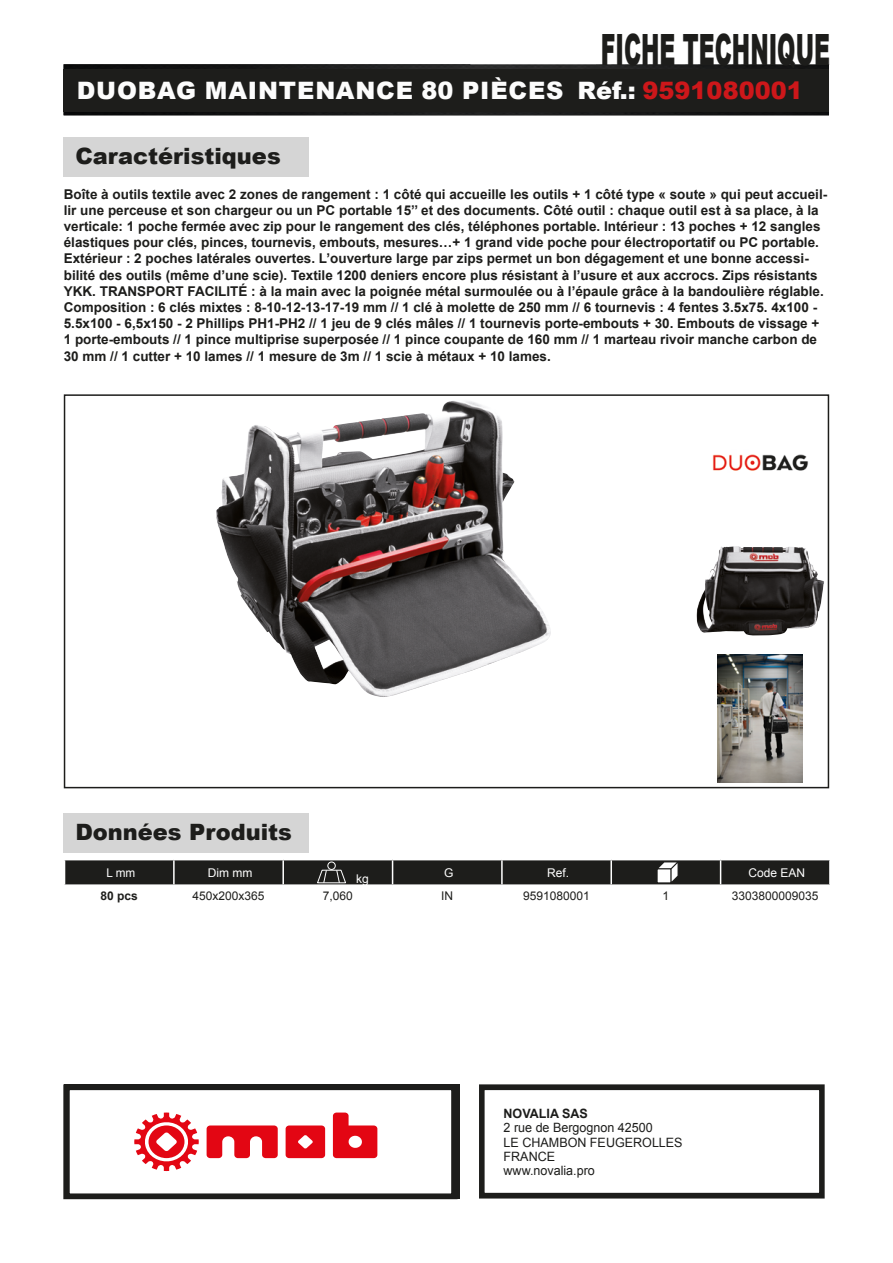
<style>
.page{position:relative;width:893px;height:1263px;background:#fff}
.page>*{position:absolute;margin:0;border:0;box-sizing:border-box;transform-origin:0 0}
.t1{font:900 43.2px "Arial";color:#1d1d1b;scale:.51 1}
.t2{font:900 24px "Arial";letter-spacing:.035em;color:#fcfcfc}
.t3{font:900 22.5px "Arial";color:#1d1d1b}
.t4{font:700 13.5px/16.2px "Arial";color:#1d1d1b}
.t5{font:12.9px/14.2px "Arial";color:#1d1d1b}
.t6{font:700 12.9px "Arial";color:#1d1d1b}
.t7{font:12px "Arial";color:#1d1d1b}
.t8{font:12px "Arial";color:#fff}
.t9{font:700 12px "Arial";color:#1d1d1b}
.s1{color:#cd171a}
</style>
<div class="page">
<img style="left:64px;top:64px;width:765px;height:51px">
<div style="left:64px;top:69px;width:765px;height:43px;background:#1d1d1b"></div>
<div style="left:479px;top:1084px;width:346px;height:114px;border:6px solid #1d1d1b"></div>
<div style="left:64px;top:137px;width:245px;height:40px;background:#d5d5d5"></div>
<div style="left:64px;top:394px;width:765px;height:394px;border:2px solid #1d1d1b"></div>
<div style="left:64px;top:813px;width:245px;height:40px;background:#d5d5d5"></div>
<svg style="left:64px;top:860px;width:766px;height:25px;background:#2d2d2c"></svg>
<img style="left:216px;top:401px;width:335px;height:296px">
<img style="left:712px;top:454px;width:97px;height:17px">
<img style="left:697px;top:546px;width:90px;height:89px">
<img style="left:718px;top:654px;width:85px;height:128px">
<div style="left:64px;top:1084px;width:393px;height:115px;border:6px solid #1d1d1b"></div>
<svg style="left:207px;top:1125px;width:71px;height:33px"></svg>
<svg style="left:286px;top:1125px;width:39px;height:33px"></svg>
<svg style="left:134px;top:1112px;width:65px;height:59px"></svg>
<svg style="left:333px;top:1112px;width:44px;height:46px"></svg>
<h1 class="t1" style="left:601px;top:18px;width:451px">FICHE TECHNIQUE</h1>
<h2 class="t2" style="left:77px;top:73px;width:727px">DUOBAG MAINTENANCE 80 PIÈCES Réf.: <span class="s1">9591080001</span></h2>
<h3 class="t3" style="left:75px;top:140px;width:207px">Caractéristiques</h3>
<p class="t4" style="left:64px;top:186px;width:765px">Boîte à outils textile avec 2 zones de rangement : 1 côté qui accueille les outils + 1 côté type « soute » qui peut accueil&shy;lir une perceuse et son chargeur ou un PC portable 15’’ et des documents. Côté outil : chaque outil est à sa place, à la verticale: 1 poche fermée avec zip pour le rangement des clés, téléphones portable. Intérieur : 13 poches + 12 sangles élastiques pour clés, pinces, tournevis, embouts, mesures…+ 1 grand vide poche pour électroportatif ou PC portable.<br>Extérieur : 2 poches latérales ouvertes. L’ouverture large par zips permet un bon dégagement et une bonne accessi&shy;bilité des outils (même d’une scie). Textile 1200 deniers encore plus résistant à l’usure et aux accrocs. Zips résistants YKK. TRANSPORT FACILITÉ : à la main avec la poignée métal surmoulée ou à l’épaule grâce à la bandoulière réglable.<br>Composition : 6 clés mixtes : 8-10-12-13-17-19 mm // 1 clé à molette de 250 mm // 6 tournevis : 4 fentes 3.5x75. 4x100 - 5.5x100 - 6,5x150 - 2 Phillips PH1-PH2 // 1 jeu de 9 clés mâles // 1 tournevis porte-embouts + 30. Embouts de vissage + 1 porte-embouts // 1 pince multiprise superposée // 1 pince coupante de 160 mm // 1 marteau rivoir manche carbon de 30 mm // 1 cutter + 10 lames // 1 mesure de 3m // 1 scie à métaux + 10 lames.</p>
<h3 class="t3" style="left:75px;top:816px;width:218px">Données Produits</h3>
<p class="t8" style="left:106px;top:864px;width:30px">L mm</p>
<p class="t8" style="left:208px;top:864px;width:46px">Dim mm</p>
<p class="t8" style="left:356px;top:870px;width:14px">kg</p>
<p class="t8" style="left:444px;top:864px;width:11px">G</p>
<p class="t8" style="left:547px;top:864px;width:24px">Ref.</p>
<p class="t8" style="left:749px;top:864px;width:58px">Code EAN</p>
<p class="t9" style="left:101px;top:887px;width:39px">80 pcs</p>
<p class="t7" style="left:192px;top:887px;width:74px">450x200x365</p>
<p class="t7" style="left:323px;top:887px;width:32px">7,060</p>
<p class="t7" style="left:441px;top:887px;width:13px">IN</p>
<p class="t7" style="left:523px;top:887px;width:68px">9591080001</p>
<p class="t7" style="left:663px;top:887px;width:8px">1</p>
<p class="t7" style="left:732px;top:887px;width:88px">3303800009035</p>
<p class="t6" style="left:504px;top:1105px;width:86px">NOVALIA SAS</p>
<p class="t5" style="left:504px;top:1121px;width:181px">2 rue de Bergognon 42500<br>LE CHAMBON FEUGEROLLES<br>FRANCE<br>www.novalia.pro</p>
</div>
